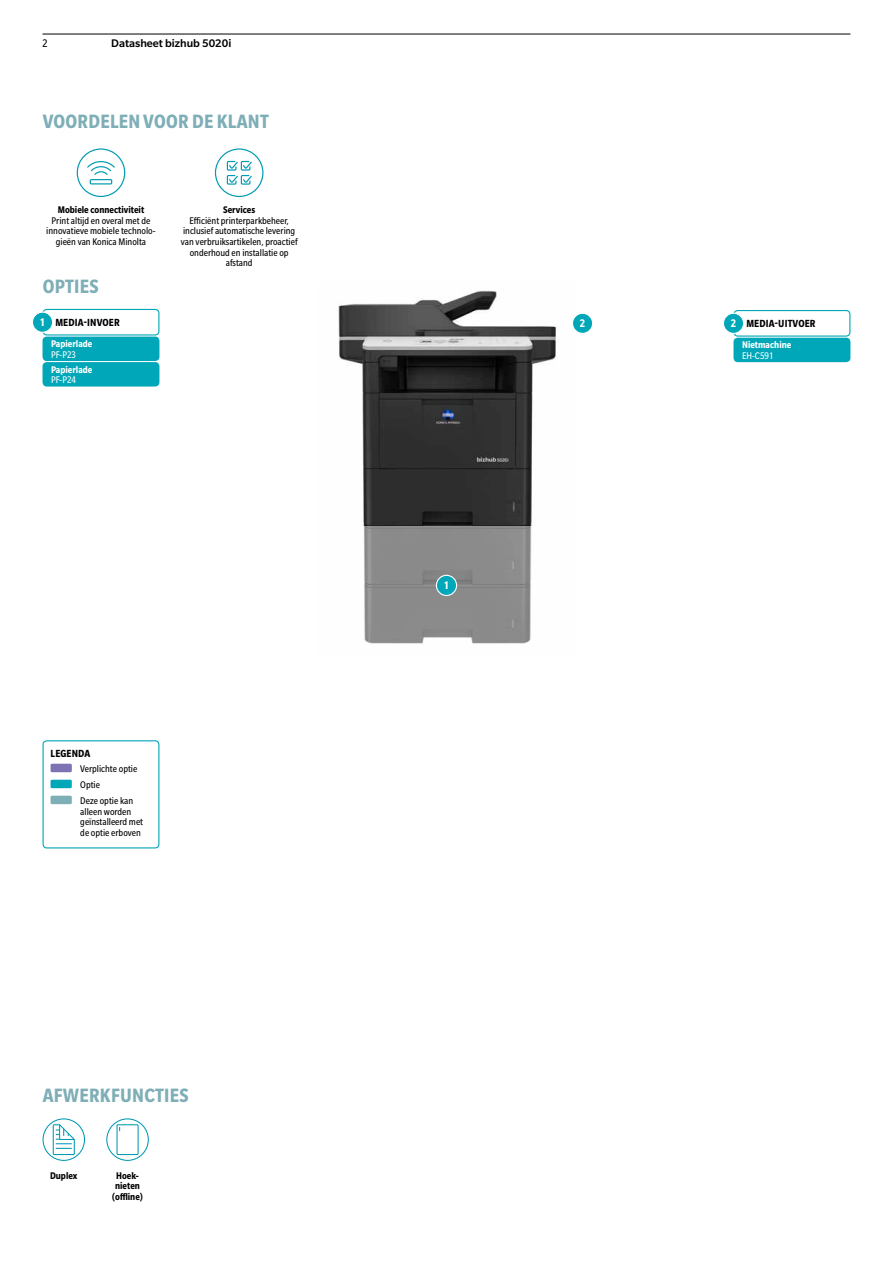
<style>
.page{position:relative;width:893px;height:1263px;background:#fff}
.page>*{position:absolute;margin:0;border:0;box-sizing:border-box;transform-origin:0 0}
.t1{font:700 condensed 21px "Slate Pro";letter-spacing:.015em;color:#7eaeb6}
.t2{font:500 12px "Slate Pro";color:#000}
.t3{font:700 condensed 12px "Slate Pro";color:#fff}
.t4{font:condensed 12px "Slate Pro";color:#000}
.t5{font:700 condensed 11.25px "Slate Pro";letter-spacing:.015em;color:#000}
.t6{font:condensed 10.5px/10.6px "Slate Pro";color:#000;text-align:center}
.t7{font:700 condensed 10.5px/10.5px "Slate Pro";color:#000;text-align:center}
.t8{font:700 condensed 10.5px "Slate Pro";color:#fff}
.t9{font:condensed 10.5px "Slate Pro";color:#fff}
.s1{font-size:12px;color:#fff}
</style>
<div class="page">
<hr style="left:43px;top:34px;width:807px;height:1px;background:#000">
<img style="left:363px;top:525px;width:169px;height:119px">
<div style="left:77px;top:148px;width:48px;height:49px;border:1px solid #009ab2;border-radius:50%"></div>
<svg style="left:87px;top:161px;width:28px;height:23px"></svg>
<div style="left:215px;top:148px;width:48px;height:49px;border:1px solid #009ab2;border-radius:50%"></div>
<svg style="left:226px;top:160px;width:26px;height:25px"></svg>
<div style="left:106px;top:1118px;width:43px;height:43px;border:1px solid #009ab2;border-radius:50%"></div>
<div style="left:117px;top:1124px;width:22px;height:31px;border:1px solid #009ab2"></div>
<div style="left:43px;top:1118px;width:42px;height:43px;border:1px solid #009ab2;border-radius:50%"></div>
<svg style="left:52px;top:1123px;width:23px;height:32px"></svg>
<div style="left:43px;top:740px;width:116px;height:108px;border:1px solid #00a7b8;border-radius:4px"></div>
<div style="left:51px;top:764px;width:21px;height:8px;background:#7e72b5;border-radius:2px"></div>
<div style="left:51px;top:780px;width:21px;height:8px;background:#00a7b8;border-radius:2px"></div>
<div style="left:51px;top:796px;width:21px;height:8px;background:#7eaeb6;border-radius:2px"></div>
<div style="left:43px;top:362px;width:116px;height:25px;background:#00a7b8;border-radius:4px"></div>
<div style="left:43px;top:309px;width:116px;height:26px;border:1px solid #00a7b8;border-radius:4px"></div>
<div style="left:32px;top:312px;width:21px;height:20px;background:#00a7b8;border-radius:50%"></div>
<div style="left:32px;top:312px;width:21px;height:21px;border:1px solid #fff;border-radius:50%"></div>
<div style="left:43px;top:337px;width:116px;height:24px;background:#00a7b8;border-radius:4px"></div>
<div style="left:733px;top:310px;width:117px;height:27px;border:1px solid #00a7b8;border-radius:4px"></div>
<div style="left:723px;top:313px;width:21px;height:20px;background:#00a7b8;border-radius:50%"></div>
<div style="left:723px;top:313px;width:21px;height:21px;border:1px solid #fff;border-radius:50%"></div>
<div style="left:733px;top:338px;width:117px;height:24px;background:#00a7b8;border-radius:4px"></div>
<img style="left:338px;top:290px;width:219px;height:235px">
<div style="left:572px;top:313px;width:21px;height:20px;background:#00a7b8;border-radius:50%"></div>
<div style="left:572px;top:313px;width:21px;height:21px;border:1px solid #fff;border-radius:50%"></div>
<div style="left:436px;top:575px;width:21px;height:20px;background:#00a7b8;border-radius:50%"></div>
<div style="left:436px;top:575px;width:21px;height:21px;border:1px solid #fff;border-radius:50%"></div>
<p class="t4" style="left:43px;top:37px;width:7px">2</p>
<p class="t2" style="left:111px;top:36px;width:122px">Datasheet bizhub 5020i</p>
<h1 class="t1" style="left:43px;top:110px;width:228px">VOORDELEN VOOR DE KLANT</h1>
<p class="t7" style="left:58px;top:204px;width:88px">Mobiele connectiviteit</p>
<p class="t6" style="left:46px;top:215px;width:111px">Print altijd en overal met de innovatieve mobiele technolo&shy;gieën van Konica Minolta</p>
<h1 class="t1" style="left:43px;top:275px;width:57px">OPTIES</h1>
<p class="t5" style="left:40px;top:316px;width:82px"><span class="s1">1</span> MEDIA-INVOER</p>
<p class="t8" style="left:51px;top:338px;width:43px">Papierlade</p>
<p class="t9" style="left:51px;top:349px;width:27px">PF-P23</p>
<p class="t8" style="left:51px;top:364px;width:43px">Papierlade</p>
<p class="t9" style="left:51px;top:374px;width:27px">PF-P24</p>
<p class="t7" style="left:223px;top:204px;width:34px">Services</p>
<p class="t6" style="left:181px;top:215px;width:118px">Efficiënt printerparkbeheer, inclusief automatische levering van verbruiksartikelen, proactief onderhoud en installatie op afstand</p>
<p class="t5" style="left:51px;top:748px;width:41px">LEGENDA</p>
<p class="t6" style="left:80px;top:761px;width:59px;line-height:15.9px;text-align:left">Verplichte optie<br>Optie<br>Deze optie kan</p>
<p class="t6" style="left:80px;top:806px;width:64px;text-align:left">alleen worden geïnstalleerd met de optie erboven</p>
<h1 class="t1" style="left:43px;top:1084px;width:148px">AFWERKFUNCTIES</h1>
<p class="t7" style="left:50px;top:1170px;width:29px">Duplex</p>
<p class="t7" style="left:112px;top:1170px;width:32px">Hoek&shy;nieten (offline)</p>
<p class="t3" style="left:444px;top:579px;width:7px">1</p>
<p class="t3" style="left:580px;top:317px;width:7px">2</p>
<p class="t5" style="left:731px;top:317px;width:86px"><span class="s1">2</span> MEDIA-UITVOER</p>
<p class="t8" style="left:742px;top:339px;width:51px">Nietmachine</p>
<p class="t9" style="left:742px;top:350px;width:33px">EH-C591</p>
</div>
